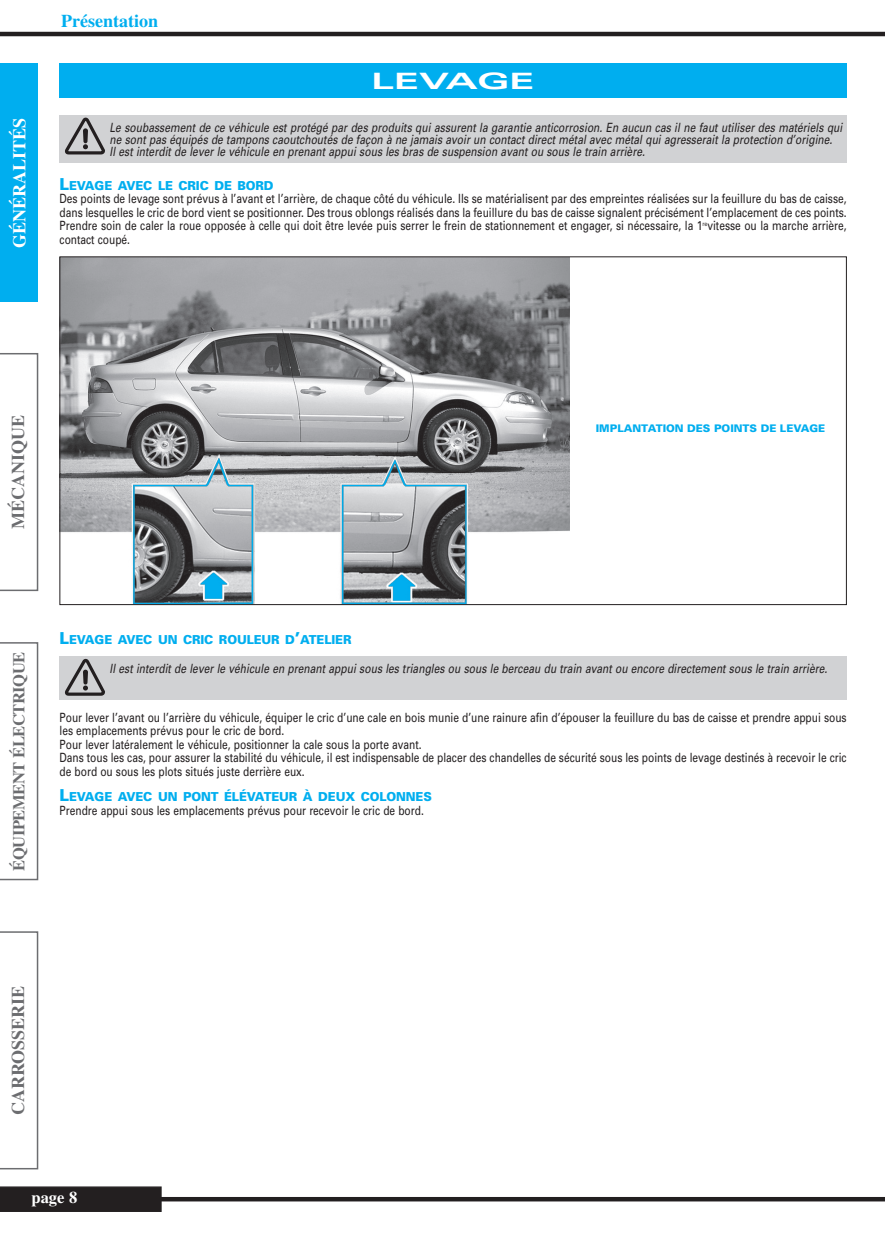
<style>
.page{position:relative;width:885px;height:1246px;background:#fff}
.page>*{position:absolute;margin:0;border:0;box-sizing:border-box;transform-origin:0 0}
.t1{font:700 expanded 22.5px "Univers";color:#fff;scale:1.5 1}
.t2{font:700 18px "Times";color:#6c6d70}
.t3{font:700 18px "Times";color:#00aeef}
.t4{font:700 18px "Times";color:#fff}
.t5{font:700 16.5px "Times";letter-spacing:-.025em;color:#6c6d70}
.t6{font:700 16.5px "Times";color:#fff}
.t7{font:12.75px/13.5px "Univers";color:#231f20;text-align:justify;scale:.8 1}
.t8{font:italic 12.75px/12px "Univers";letter-spacing:.005em;color:#231f20;scale:.8 1}
.t9{font:900 12.3px "Univers";letter-spacing:-.01em;color:#00aeef;scale:.95 1}
.t10{font:900 10.5px "Univers";color:#00aeef}
.s1{font-size:16.5px}
</style>
<div class="page">
<svg style="left:0;top:642px;width:38px;height:238px"></svg>
<svg style="left:0;top:931px;width:38px;height:238px"></svg>
<hr style="left:0;top:1197px;width:884px;height:4px;background:#231f20">
<div style="left:0;top:1186px;width:162px;height:26px;background:#231f20"></div>
<hr style="left:0;top:32px;width:884px;height:4px;background:#231f20">
<div style="left:0;top:64px;width:38px;height:238px;background:#00aeef"></div>
<svg style="left:0;top:353px;width:38px;height:238px"></svg>
<div style="left:60px;top:64px;width:786px;height:34px;background:#00aeef"></div>
<div style="left:60px;top:115px;width:786px;height:48px;background:#d1d2d4"></div>
<svg style="left:65px;top:118px;width:40px;height:36px"></svg>
<img style="left:62px;top:258px;width:507px;height:345px">
<div style="left:60px;top:656px;width:786px;height:44px;background:#d1d2d4"></div>
<svg style="left:65px;top:659px;width:40px;height:36px"></svg>
<h2 class="t4" style="left:13px;top:248px;width:132px;rotate:-90deg">GÉNÉRALITÉS</h2>
<h2 class="t3" style="left:61px;top:15px;width:98px">Présentation</h2>
<h1 class="t1" style="left:371px;top:73px;width:110px">LEVAGE</h1>
<p class="t8" style="left:109px;top:122px;width:917px">Le soubassement de ce véhicule est protégé par des produits qui assurent la garantie anticorrosion. En aucun cas il ne faut utiliser des matériels qui ne sont pas équipés de tampons caoutchoutés de façon à ne jamais avoir un contact direct métal avec métal qui agresserait la protection d’origine.<br>Il est interdit de lever le véhicule en prenant appui sous les bras de suspension avant ou sous le train arrière.</p>
<p class="t9" style="left:60px;top:181px;width:227px"><span class="s1">L</span>EVAGE AVEC LE CRIC DE BORD</p>
<p class="t7" style="left:60px;top:193px;width:985px">Des points de levage sont prévus à l’avant et l’arrière, de chaque côté du véhicule. Ils se matérialisent par des empreintes réalisées sur la feuillure du bas de caisse, dans lesquelles le cric de bord vient se positionner. Des trous oblongs réalisés dans la feuillure du bas de caisse signalent précisément l’emplacement de ces points.<br>Prendre soin de caler la roue opposée à celle qui doit être levée puis serrer le frein de stationnement et engager, si nécessaire, la 1<sup>re</sup>vitesse ou la marche arrière, contact coupé.</p>
<h2 class="t2" style="left:12px;top:529px;width:115px;rotate:-90deg">MÉCANIQUE</h2>
<p class="t10" style="left:595px;top:425px;width:231px">IMPLANTATION DES POINTS DE LEVAGE</p>
<p class="t5" style="left:13px;top:870px;width:220px;rotate:-90deg">ÉQUIPEMENT ÉLECTRIQUE</p>
<p class="t9" style="left:60px;top:635px;width:309px"><span class="s1">L</span>EVAGE AVEC UN CRIC ROULEUR D<span class="s1">’</span>ATELIER</p>
<p class="t8" style="left:109px;top:664px;width:898px">Il est interdit de lever le véhicule en prenant appui sous les triangles ou sous le berceau du train avant ou encore directement sous le train arrière.</p>
<p class="t7" style="left:60px;top:711px;width:985px;text-align:left">Pour lever l’avant ou l’arrière du véhicule, équiper le cric d’une cale en bois munie d’une rainure afin d’épouser la feuillure du bas de caisse et prendre appui sous les emplacements prévus pour le cric de bord.<br>Pour lever latéralement le véhicule, positionner la cale sous la porte avant.<br>Dans tous les cas, pour assurer la stabilité du véhicule, il est indispensable de placer des chandelles de sécurité sous les points de levage destinés à recevoir le cric de bord ou sous les plots situés juste derrière eux.</p>
<p class="t9" style="left:60px;top:792px;width:393px"><span class="s1">L</span>EVAGE AVEC UN PONT ÉLÉVATEUR À DEUX COLONNES</p>
<p class="t7" style="left:60px;top:804px;width:457px">Prendre appui sous les emplacements prévus pour recevoir le cric de bord.</p>
<h2 class="t2" style="left:12px;top:1115px;width:131px;rotate:-90deg">CARROSSERIE</h2>
<p class="t6" style="left:31px;top:1192px;width:47px">page 8</p>
</div>
